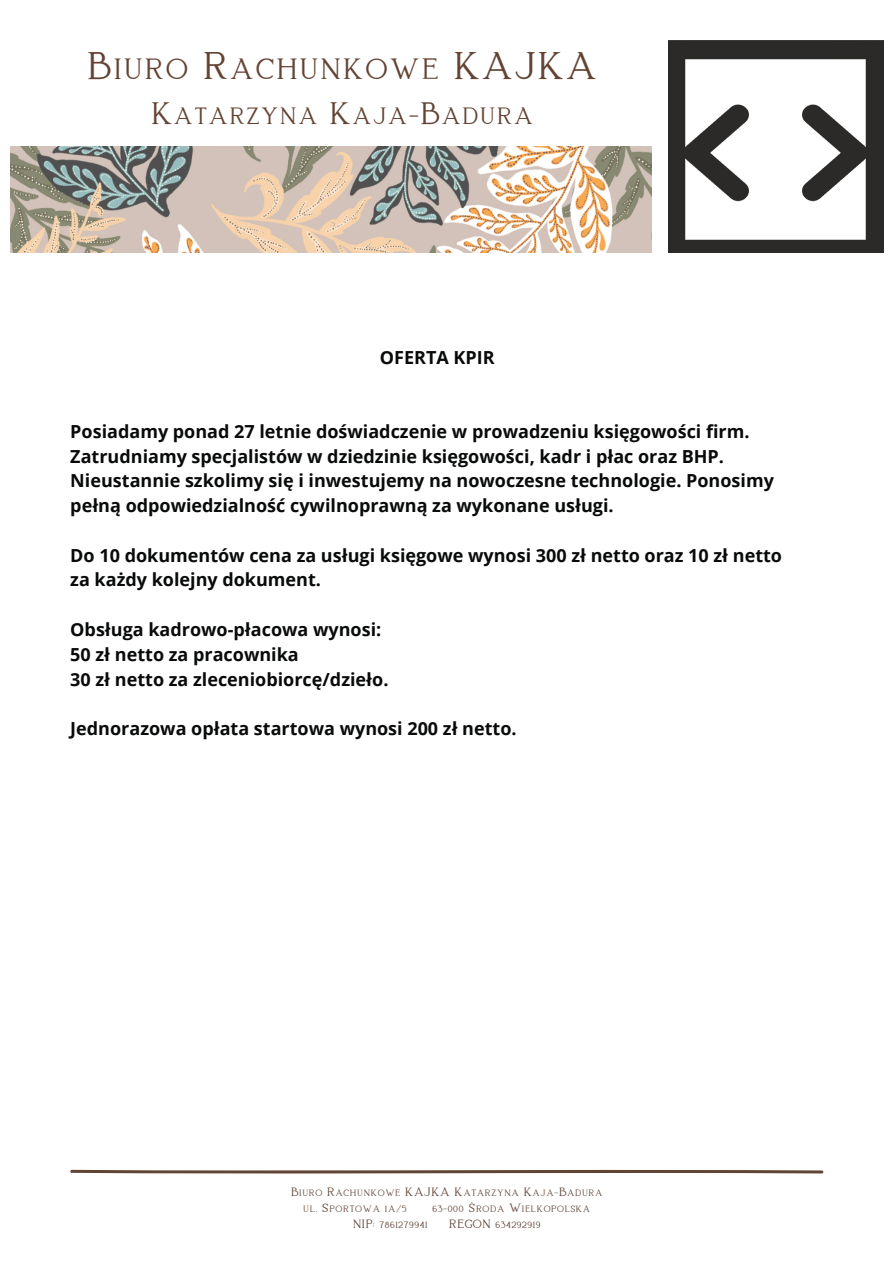
<style>
.page{position:relative;width:894px;height:1264px;background:#fff}
.page>*{position:absolute;margin:0;border:0;box-sizing:border-box;transform-origin:0 0}
.t1{font:38.55px "Lovelyn";color:#634333}
.t2{font:31.05px "Lovelyn";color:#634333}
.t3{font:700 18px/24.8px "Open Sans";color:#090b0a}
.t4{font:12px "Lovelyn";color:#634333}
</style>
<div class="page">
<img style="left:11px;top:146px;width:640px;height:106px">
<img style="left:668px;top:40px;width:214px;height:213px">
<svg style="left:70px;top:1169px;width:753px;height:4px"></svg>
<h1 class="t1" style="left:87px;top:44px;width:512px">Biuro Rachunkowe KAJKA</h1>
<h1 class="t2" style="left:150px;top:96px;width:385px">Katarzyna Kaja-Badura</h1>
<h3 class="t3" style="left:380px;top:344px;width:116px">OFERTA KPIR</h3>
<h3 class="t3" style="left:70px;top:418px;width:705px">Posiadamy ponad 27 letnie doświadczenie w prowadzeniu księgowości firm.<br>Zatrudniamy specjalistów w dziedzinie księgowości, kadr i płac oraz BHP.<br>Nieustannie szkolimy się i inwestujemy na nowoczesne technologie. Ponosimy pełną odpowiedzialność cywilnoprawną za wykonane usługi.</h3>
<p class="t3" style="left:70px;top:542px;width:713px">Do 10 dokumentów cena za usługi księgowe wynosi 300 zł netto oraz 10 zł netto za każdy kolejny dokument.</p>
<p class="t3" style="left:70px;top:616px;width:319px">Obsługa kadrowo-płacowa wynosi:<br>50 zł netto za pracownika<br>30 zł netto za zleceniobiorcę/dzieło.</p>
<p class="t3" style="left:70px;top:715px;width:447px">Jednorazowa opłata startowa wynosi 200 zł netto.</p>
<h2 class="t4" style="left:291px;top:1184px;width:313px">Biuro Rachunkowe KAJKA Katarzyna Kaja-Badura</h2>
<h3 class="t4" style="left:303px;top:1200px;width:105px">ul. Sportowa 1a/5</h3>
<h3 class="t4" style="left:432px;top:1200px;width:160px">63-000 Środa Wielkopolska</h3>
<h3 class="t4" style="left:352px;top:1216px;width:77px">NIP: 7861279941</h3>
<h3 class="t4" style="left:449px;top:1216px;width:93px">REGON 634292919</h3>
</div>
